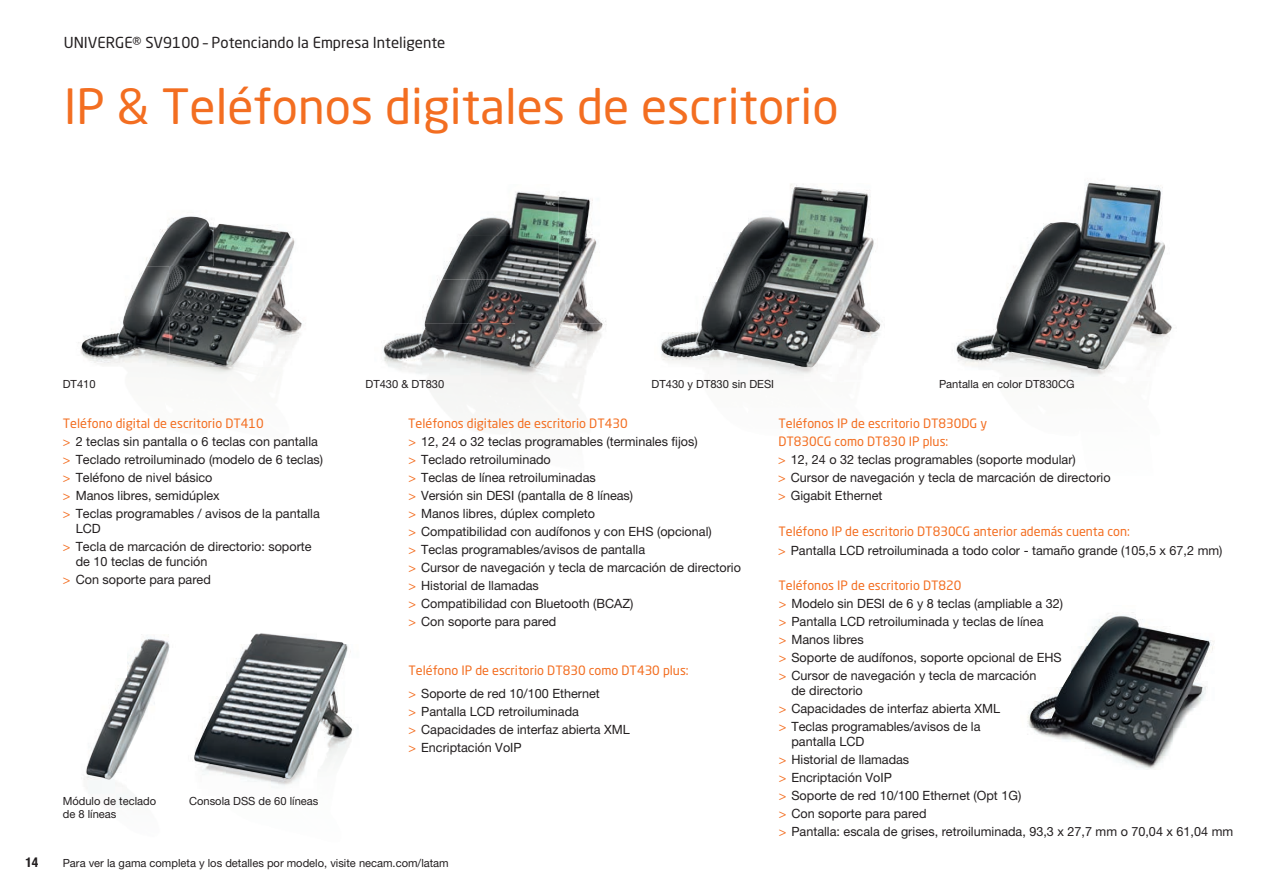
<style>
.page{position:relative;width:1263px;height:893px;background:#fff}
.page>*{position:absolute;margin:0;border:0;box-sizing:border-box;transform-origin:0 0}
.t1{font:48px "Neo Sans Std";color:#f36e21}
.t2{font:15px "Neo Sans Std";color:#231f20}
.t3{font:700 condensed 13.5px "Helvetica Neue LT Pro";color:#231f20}
.t4{font:12.75px/18px "Helvetica Neue LT Pro";color:#231f20}
.t5{font:12.75px/18px "Neo Sans Std";color:#f36e21}
.t6{font:11.25px "Helvetica Neue LT Pro";color:#231f20}
.s1{color:#f36e21}
</style>
<div class="page">
<img style="left:265px;top:241px;width:37px;height:120px">
<img style="left:128px;top:316px;width:14px;height:5px">
<img style="left:78px;top:321px;width:89px;height:46px">
<img style="left:167px;top:323px;width:98px;height:52px">
<img style="left:146px;top:217px;width:68px;height:49px">
<img style="left:214px;top:224px;width:80px;height:42px">
<img style="left:124px;top:266px;width:134px;height:50px">
<img style="left:258px;top:266px;width:43px;height:65px">
<img style="left:82px;top:316px;width:46px;height:40px">
<img style="left:170px;top:316px;width:88px;height:50px">
<img style="left:586px;top:321px;width:21px;height:41px">
<img style="left:383px;top:333px;width:203px;height:76px">
<img style="left:465px;top:192px;width:94px;height:44px">
<img style="left:559px;top:196px;width:43px;height:135px">
<img style="left:442px;top:236px;width:117px;height:43px">
<img style="left:425px;top:279px;width:90px;height:44px">
<img style="left:515px;top:279px;width:44px;height:88px">
<img style="left:384px;top:323px;width:57px;height:35px">
<img style="left:998px;top:182px;width:163px;height:195px">
<img style="left:956px;top:187px;width:216px;height:183px">
<img style="left:661px;top:188px;width:219px;height:180px">
<img style="left:194px;top:633px;width:158px;height:146px">
<img style="left:86px;top:639px;width:83px;height:141px">
<img style="left:1027px;top:612px;width:187px;height:157px">
<img style="left:1030px;top:617px;width:179px;height:143px">
<p class="t2" style="left:64px;top:33px;width:383px">UNIVERGE® SV9100 – Potenciando la Empresa Inteligente</p>
<h1 class="t1" style="left:64px;top:77px;width:776px">IP &amp; Teléfonos digitales de escritorio</h1>
<p class="t3" style="left:25px;top:854px;width:14px">14</p>
<p class="t6" style="left:63px;top:377px;width:34px">DT410</p>
<p class="t6" style="left:365px;top:377px;width:80px">DT430 &amp; DT830</p>
<p class="t6" style="left:652px;top:377px;width:124px">DT430 y DT830 sin DESI</p>
<p class="t6" style="left:939px;top:377px;width:137px">Pantalla en color DT830CG</p>
<p class="t5" style="left:778px;top:414px;width:210px">Teléfonos IP de escritorio DT830DG y<br>DT830CG como DT830 IP plus:</p>
<p class="t4" style="left:778px;top:450px;width:334px"><span class="s1">&gt;</span> 12, 24 o 32 teclas programables (soporte modular)<br><span class="s1">&gt;</span> Cursor de navegación y tecla de marcación de directorio <span class="s1">&gt;</span> Gigabit Ethernet</p>
<p class="t5" style="left:778px;top:522px;width:353px">Teléfono IP de escritorio DT830CG anterior además cuenta con:</p>
<p class="t4" style="left:778px;top:541px;width:446px"><span class="s1">&gt;</span> Pantalla LCD retroiluminada a todo color - tamaño grande (105,5 x 67,2 mm)</p>
<p class="t5" style="left:778px;top:576px;width:185px">Teléfonos IP de escritorio DT820</p>
<p class="t4" style="left:779px;top:594px;width:286px"><span class="s1">&gt;</span> Modelo sin DESI de 6 y 8 teclas (ampliable a 32) <span class="s1">&gt;</span> Pantalla LCD retroiluminada y teclas de línea<br><span class="s1">&gt;</span> Manos libres<br><span class="s1">&gt;</span> Soporte de audífonos, soporte opcional de EHS <span class="s1">&gt;</span> Cursor de navegación y tecla de marcación</p>
<p class="t4" style="left:779px;top:681px;width:223px;text-indent:13px">de directorio<br><span class="s1">&gt;</span> Capacidades de interfaz abierta XML <span class="s1">&gt;</span> Teclas programables/avisos de la</p>
<p class="t4" style="left:779px;top:733px;width:456px;text-indent:13px">pantalla LCD<br><span class="s1">&gt;</span> Historial de llamadas<br><span class="s1">&gt;</span> Encriptación VoIP<br><span class="s1">&gt;</span> Soporte de red 10/100 Ethernet (Opt 1G)<br><span class="s1">&gt;</span> Con soporte para pared<br><span class="s1">&gt;</span> Pantalla: escala de grises, retroiluminada, 93,3 x 27,7 mm o 70,04 x 61,04 mm</p>
<p class="t6" style="left:63px;top:856px;width:387px">Para ver la gama completa y los detalles por modelo, visite necam.com/latam</p>
<p class="t5" style="left:63px;top:414px;width:203px">Teléfono digital de escritorio DT410</p>
<p class="t4" style="left:63px;top:432px;width:262px"><span class="s1">&gt;</span> 2 teclas sin pantalla o 6 teclas con pantalla <span class="s1">&gt;</span> Teclado retroiluminado (modelo de 6 teclas) <span class="s1">&gt;</span> Teléfono de nivel básico<br><span class="s1">&gt;</span> Manos libres, semidúplex<br><span class="s1">&gt;</span> Teclas programables / avisos de la pantalla</p>
<p class="t4" style="left:63px;top:519px;width:250px;text-indent:13px">LCD<br><span class="s1">&gt;</span> Tecla de marcación de directorio: soporte</p>
<p class="t4" style="left:63px;top:553px;width:149px;text-align:right">de 10 teclas de función<br><span class="s1">&gt;</span> Con soporte para pared</p>
<p class="t5" style="left:408px;top:414px;width:221px">Teléfonos digitales de escritorio DT430</p>
<p class="t4" style="left:408px;top:432px;width:334px"><span class="s1">&gt;</span> 12, 24 o 32 teclas programables (terminales fijos)<br><span class="s1">&gt;</span> Teclado retroiluminado<br><span class="s1">&gt;</span> Teclas de línea retroiluminadas<br><span class="s1">&gt;</span> Versión sin DESI (pantalla de 8 líneas)<br><span class="s1">&gt;</span> Manos libres, dúplex completo<br><span class="s1">&gt;</span> Compatibilidad con audífonos y con EHS (opcional)<br><span class="s1">&gt;</span> Teclas programables/avisos de pantalla<br><span class="s1">&gt;</span> Cursor de navegación y tecla de marcación de directorio <span class="s1">&gt;</span> Historial de llamadas<br><span class="s1">&gt;</span> Compatibilidad con Bluetooth (BCAZ)<br><span class="s1">&gt;</span> Con soporte para pared</p>
<p class="t5" style="left:408px;top:661px;width:282px">Teléfono IP de escritorio DT830 como DT430 plus:</p>
<p class="t4" style="left:408px;top:684px;width:223px"><span class="s1">&gt;</span> Soporte de red 10/100 Ethernet<br><span class="s1">&gt;</span> Pantalla LCD retroiluminada<br><span class="s1">&gt;</span> Capacidades de interfaz abierta XML <span class="s1">&gt;</span> Encriptación VoIP</p>
<p class="t6" style="left:63px;top:794px;width:95px">Módulo de teclado</p>
<p class="t6" style="left:189px;top:794px;width:131px">Consola DSS de 60 líneas</p>
<p class="t6" style="left:63px;top:807px;width:55px">de 8 líneas</p>
</div>
